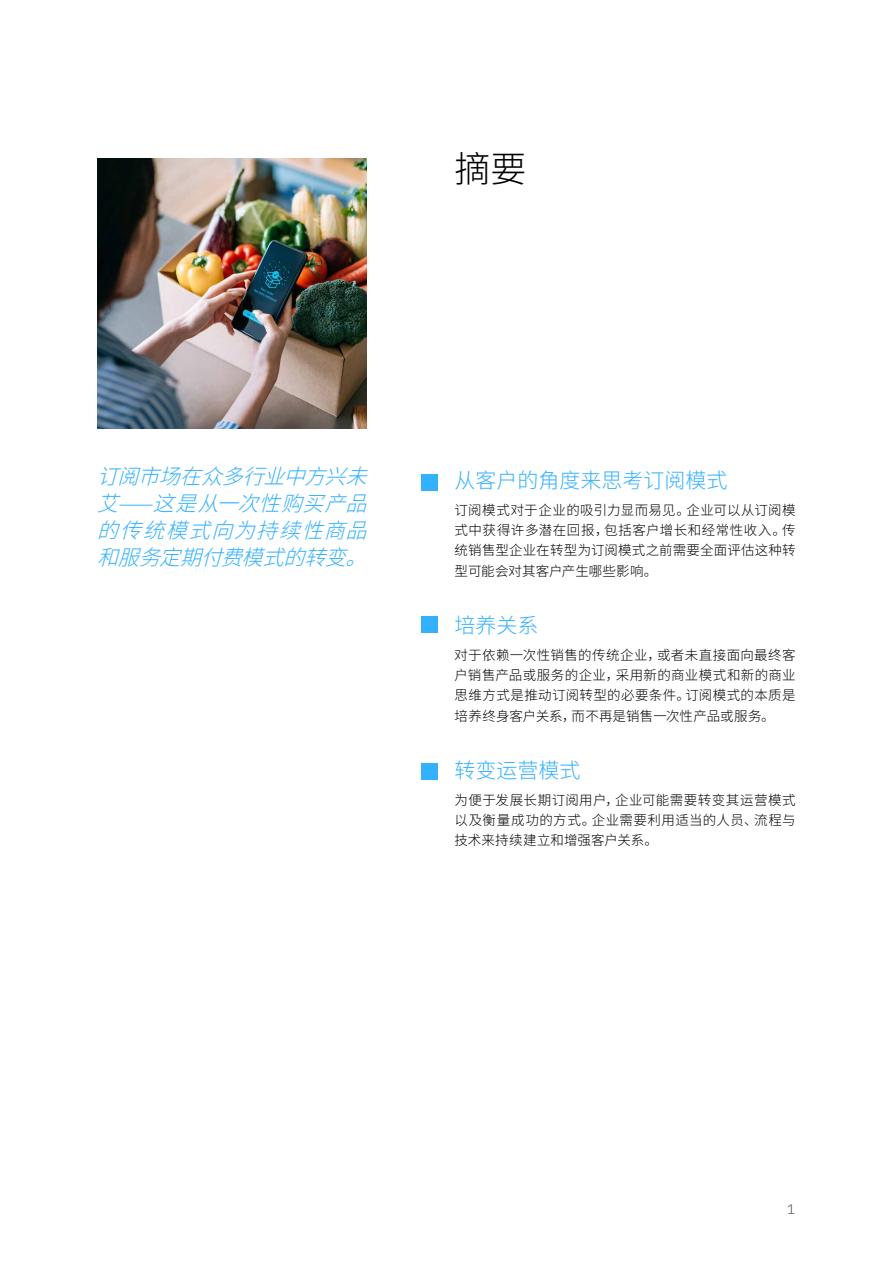
<style>
.page{position:relative;width:893px;height:1263px;background:#fff}
.page>*{position:absolute;margin:0;border:0;box-sizing:border-box;transform-origin:0 0}
.t1{font:300 36px "Noto Sans CJ Ksc";color:#000}
.t2{font:italic 300 21px/27px "Noto Sans CJ Ksc";color:#33b1ff;text-align:justify}
.t3{font:300 21px "Noto Sans CJ Ksc";color:#33b1ff}
.t4{font:300 13.5px/20.2px "Noto Sans CJ Ksc";letter-spacing:.02em;color:#000;text-align:justify}
.t5{font:300 13.5px "IBM Plex Sans";color:#000}
</style>
<div class="page">
<div style="left:421px;top:474px;width:17px;height:16px;background:#33b1ff"></div>
<div style="left:421px;top:617px;width:17px;height:16px;background:#33b1ff"></div>
<div style="left:421px;top:763px;width:17px;height:16px;background:#33b1ff"></div>
<img style="left:97px;top:158px;width:270px;height:270px">
<h1 class="t1" style="left:455px;top:149px;width:73px">摘要</h1>
<h2 class="t2" style="left:97px;top:463px;width:287px">订阅市场在众多行业中方兴未艾⸺这是从一次性购买产品的传统模式向为持续性商品和服务定期付费模式的转变。</h2>
<h2 class="t3" style="left:455px;top:468px;width:274px">从客户的角度来思考订阅模式</h2>
<p class="t4" style="left:455px;top:500px;width:343px">订阅模式对于企业的吸引力显而易见。企业可以从订阅模式中获得许多潜在回报，包括客户增长和经常性收入。传统销售型企业在转型为订阅模式之前需要全面评估这种转型可能会对其客户产生哪些影响。</p>
<h2 class="t3" style="left:455px;top:613px;width:85px">培养关系</h2>
<p class="t4" style="left:455px;top:645px;width:343px">对于依赖一次性销售的传统企业，或者未直接面向最终客户销售产品或服务的企业，采用新的商业模式和新的商业思维方式是推动订阅转型的必要条件。订阅模式的本质是培养终身客户关系，而不再是销售一次性产品或服务。</p>
<h2 class="t3" style="left:455px;top:758px;width:127px">转变运营模式</h2>
<p class="t4" style="left:455px;top:789px;width:343px">为便于发展长期订阅用户，企业可能需要转变其运营模式以及衡量成功的方式。企业需要利用适当的人员、流程与技术来持续建立和增强客户关系。</p>
<p class="t5" style="left:788px;top:1198px;width:10px">1</p>
</div>
